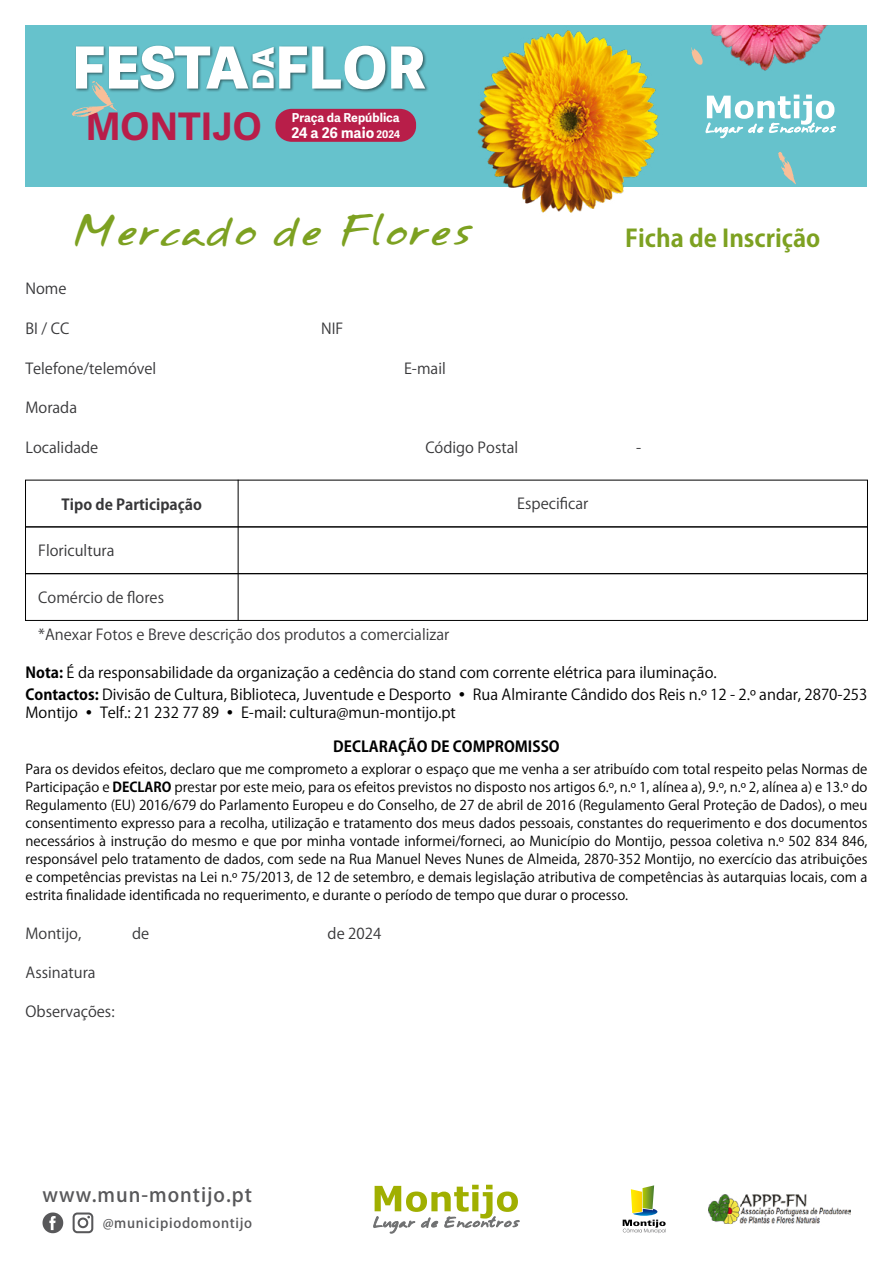
<style>
.page{position:relative;width:893px;height:1263px;background:#fff}
.page>*{position:absolute;margin:0;border:0;box-sizing:border-box;transform-origin:0 0}
.t1{font:800 58.2px "Adelle Sans";letter-spacing:.01em;color:#fff}
.t2{font:700 37.95px "Adelle Sans";letter-spacing:.005em;color:#b81e49}
.t3{font:37.2px "Annifont";letter-spacing:-.03em;color:#7da121}
.t4{font:800 29.1px "Adelle Sans";color:#fff}
.t5{font:700 24px "Koz Go Pro";color:#7da121}
.t6{font:500 19.5px "Koz Go Pro";letter-spacing:.05em;color:#58585a}
.t7{font:15px/22.2px "Koz Go Pro";color:#000}
.t8{font:15px "Koz Go Pro";color:#373739}
.t9{font:700 15px "Koz Go Pro";color:#000}
.t10{font:700 15px "Koz Go Pro";color:#373739}
.t11{font:700 14.7px "Adelle Sans";color:#fff}
.t12{font:13.5px/18px "Koz Go Pro";color:#000;text-align:justify}
.t13{font:500 13.5px "Koz Go Pro";letter-spacing:.05em;color:#58585a}
.t14{font:700 12.3px "Adelle Sans";color:#fff}
.s1{font-size:10.5px}
.s2{font-weight:700}
.s3{font-weight:500}
</style>
<div class="page">
<div style="left:26px;top:26px;width:841px;height:161px;background:#66c2cc"></div>
<div style="left:75px;top:45px;width:177px;height:48px;background:#000;opacity:.5"></div>
<div style="left:279px;top:44px;width:150px;height:49px;background:#000;opacity:.5"></div>
<div style="left:251px;top:45px;width:26px;height:47px;background:#000;opacity:.5"></div>
<div style="left:275px;top:109px;width:141px;height:33px;background:#b81e49;border-radius:16px"></div>
<svg style="left:72px;top:81px;width:45px;height:36px"></svg>
<img style="left:477px;top:30px;width:182px;height:183px">
<img style="left:711px;top:26px;width:116px;height:45px">
<svg style="left:691px;top:47px;width:12px;height:18px"></svg>
<svg style="left:778px;top:152px;width:18px;height:32px"></svg>
<svg style="left:706px;top:95px;width:130px;height:43px"></svg>
<hr style="left:238px;top:480px;width:1px;height:141px;background:#000">
<img style="left:709px;top:1194px;width:141px;height:31px">
<svg style="left:623px;top:1185px;width:43px;height:48px"></svg>
<svg style="left:373px;top:1185px;width:146px;height:48px"></svg>
<svg style="left:43px;top:1212px;width:20px;height:21px"></svg>
<svg style="left:72px;top:1212px;width:22px;height:22px"></svg>
<div style="left:25px;top:526px;width:843px;height:48px;border:1px solid #000"></div>
<div style="left:25px;top:573px;width:843px;height:48px;border:1px solid #000"></div>
<h1 class="t1" style="left:72px;top:31px;width:177px">FESTA</h1>
<h3 class="t4" style="left:245px;top:90px;width:45px;rotate:-90deg">DA</h3>
<h1 class="t1" style="left:276px;top:31px;width:151px">FLOR</h1>
<p class="t14" style="left:292px;top:110px;width:110px">Praça da República</p>
<h2 class="t2" style="left:86px;top:103px;width:178px">MONTIJO</h2>
<p class="t11" style="left:291px;top:124px;width:110px">24 a 26 maio <span class="s1">2024</span></p>
<h3 class="t3" style="left:75px;top:198px;width:401px">Mercado de Flores</h3>
<p class="t8" style="left:25px;top:279px;width:43px">Nome</p>
<p class="t8" style="left:25px;top:319px;width:45px">BI / CC</p>
<p class="t8" style="left:321px;top:319px;width:24px">NIF</p>
<p class="t8" style="left:25px;top:358px;width:132px">Telefone/telemóvel</p>
<p class="t8" style="left:25px;top:398px;width:53px">Morada</p>
<p class="t8" style="left:404px;top:358px;width:43px">E-mail</p>
<h3 class="t5" style="left:625px;top:222px;width:197px">Ficha de Inscrição</h3>
<p class="t8" style="left:25px;top:438px;width:74px">Localidade</p>
<p class="t8" style="left:425px;top:438px;width:94px">Código Postal</p>
<p class="t8" style="left:636px;top:438px;width:7px">-</p>
<p class="t10" style="left:62px;top:494px;width:142px">Tipo de Participação</p>
<p class="t8" style="left:38px;top:541px;width:78px">Floricultura</p>
<p class="t8" style="left:38px;top:588px;width:127px">Comércio de flores</p>
<p class="t8" style="left:38px;top:625px;width:413px">*Anexar Fotos e Breve descrição dos produtos a comercializar</p>
<p class="t8" style="left:517px;top:494px;width:73px">Especificar</p>
<p class="t7" style="left:26px;top:662px;width:843px"><span class="s2">Nota:</span> É da responsabilidade da organização a cedência do stand com corrente elétrica para iluminação.<br><span class="s2">Contactos:</span> Divisão de Cultura, Biblioteca, Juventude e Desporto <span class="s3">◦</span> Rua Almirante Cândido dos Reis n.º 12 - 2.º andar, 2870-253</p>
<p class="t7" style="left:26px;top:702px;width:432px">Montijo <span class="s3">◦</span> Telf.: 21 232 77 89 <span class="s3">◦</span> E-mail: cultura@mun-montijo.pt</p>
<p class="t9" style="left:333px;top:736px;width:228px">DECLARAÇÃO DE COMPROMISSO</p>
<p class="t12" style="left:26px;top:760px;width:843px">Para os devidos efeitos, declaro que me comprometo a explorar o espaço que me venha a ser atribuído com total respeito pelas Normas de Participação e <span class="s2">DECLARO</span> prestar por este meio, para os efeitos previstos no disposto nos artigos 6.º, n.º 1, alínea a), 9.º, n.º 2, alínea a) e 13.º do Regulamento (EU) 2016/679 do Parlamento Europeu e do Conselho, de 27 de abril de 2016 (Regulamento Geral Proteção de Dados), o meu consentimento expresso para a recolha, utilização e tratamento dos meus dados pessoais, constantes do requerimento e dos documentos necessários à instrução do mesmo e que por minha vontade informei/forneci, ao Município do Montijo, pessoa coletiva n.º 502 834 846, responsável pelo tratamento de dados, com sede na Rua Manuel Neves Nunes de Almeida, 2870-352 Montijo, no exercício das atribuições e competências previstas na Lei n.º 75/2013, de 12 de setembro, e demais legislação atributiva de competências às autarquias locais, com a estrita finalidade identificada no requerimento, e durante o período de tempo que durar o processo.</p>
<p class="t8" style="left:26px;top:924px;width:57px">Montijo,</p>
<p class="t8" style="left:26px;top:963px;width:72px">Assinatura</p>
<p class="t8" style="left:26px;top:1001px;width:91px">Observações:</p>
<p class="t8" style="left:132px;top:924px;width:19px">de</p>
<p class="t8" style="left:328px;top:924px;width:55px">de 2024</p>
<h3 class="t6" style="left:43px;top:1182px;width:211px">www.mun-montijo.pt</h3>
<p class="t13" style="left:103px;top:1215px;width:151px">@municipiodomontijo</p>
</div>
